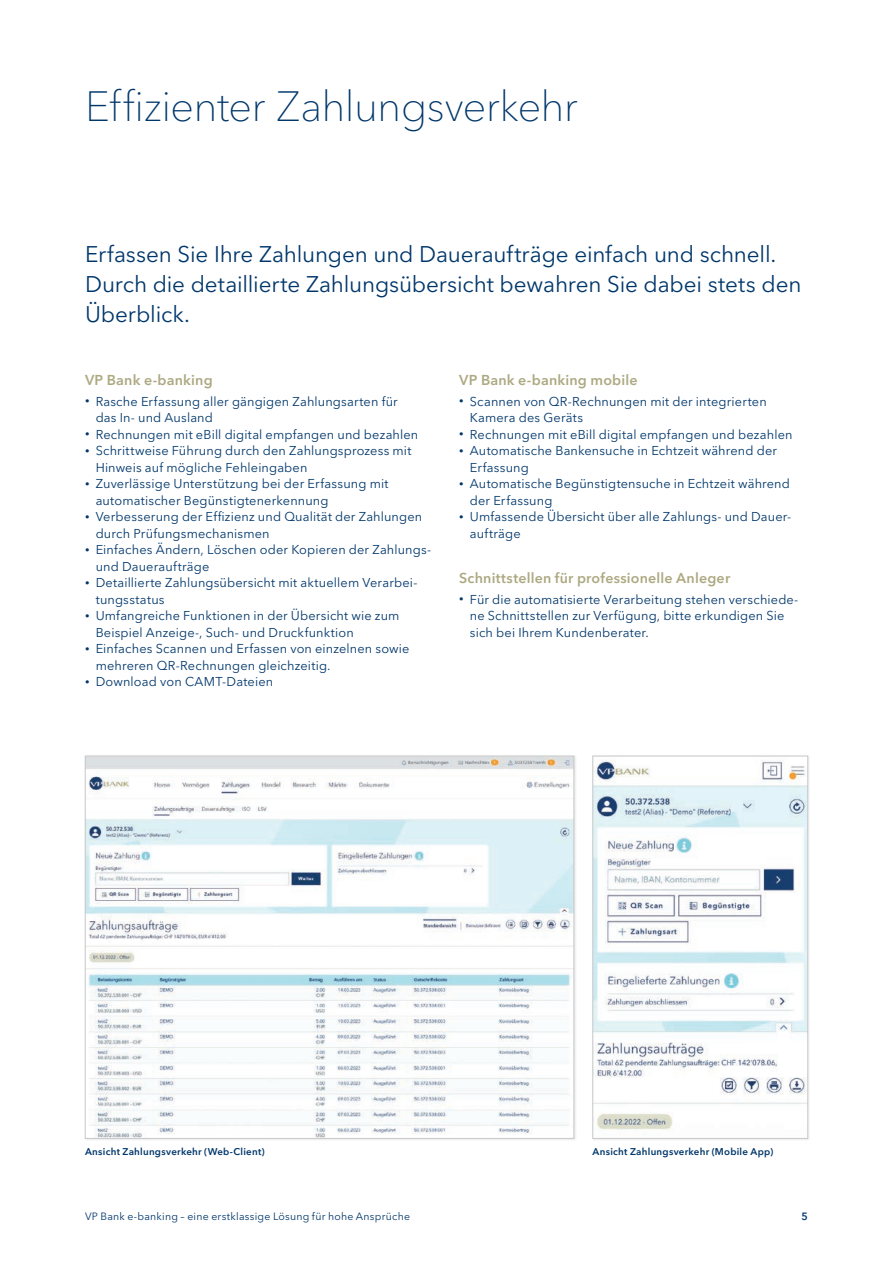
<style>
.page{position:relative;width:893px;height:1263px;background:#fff}
.page>*{position:absolute;margin:0;border:0;box-sizing:border-box;transform-origin:0 0}
.t1{font:100 42px "VP Next";letter-spacing:-.015em;color:#00376b}
.t2{font:22.5px/30px "VP Next";letter-spacing:-.005em;color:#00376b}
.t3{font:600 14.25px "VP Next";letter-spacing:.01em;color:#ada982}
.t4{font:12.75px/16.5px "VP Next";letter-spacing:.01em;color:#00376b}
.t5{font:10.5px "VP Next";letter-spacing:.02em;color:#00376b}
.t6{font:600 10.5px "VP Next";color:#00376b}
.t7{font:600 9.75px "VP Next";letter-spacing:.025em;color:#00376b}
.s1{font-size:8.85px}
</style>
<div class="page">
<div style="left:591px;top:755px;width:220px;height:386px;background:#231f20;opacity:.1"></div>
<img style="left:595px;top:758px;width:211px;height:378px">
<div style="left:593px;top:756px;width:215px;height:382px;border:1px solid #c7c8ca"></div>
<img style="left:87px;top:758px;width:485px;height:378px">
<h1 class="t1" style="left:85px;top:81px;width:494px">Effizienter Zahlungsverkehr</h1>
<h2 class="t2" style="left:85px;top:239px;width:718px">Erfassen Sie Ihre Zahlungen und Daueraufträge einfach und schnell.<br>Durch die detaillierte Zahlungsübersicht bewahren Sie dabei stets den<br>Überblick.</h2>
<p class="t3" style="left:85px;top:371px;width:129px">VP Bank e-banking</p>
<p class="t4" style="left:96px;top:393px;width:304px;text-indent:-11px"><span class="s1">•</span> Rasche Erfassung aller gängigen Zahlungsarten für das In- und Ausland</p>
<p class="t4" style="left:85px;top:426px;width:335px"><span class="s1">•</span> Rechnungen mit eBill digital empfangen und bezahlen</p>
<p class="t4" style="left:96px;top:442px;width:317px;text-indent:-11px"><span class="s1">•</span> Schrittweise Führung durch den Zahlungsprozess mit<br>Hinweis auf mögliche Fehleingaben</p>
<p class="t4" style="left:96px;top:475px;width:294px;text-indent:-11px"><span class="s1">•</span> Zuverlässige Unterstützung bei der Erfassung mit automatischer Begünstigtenerkennung</p>
<p class="t4" style="left:96px;top:508px;width:328px;text-indent:-11px"><span class="s1">•</span> Verbesserung der Effizienz und Qualität der Zahlungen durch Prüfungsmechanismen</p>
<p class="t4" style="left:96px;top:541px;width:337px;text-indent:-11px"><span class="s1">•</span> Einfaches Ändern, Löschen oder Kopieren der Zahlungs&shy;und Daueraufträge</p>
<p class="t4" style="left:96px;top:574px;width:323px;text-indent:-11px"><span class="s1">•</span> Detaillierte Zahlungsübersicht mit aktuellem Verarbei&shy;tungsstatus</p>
<p class="t4" style="left:96px;top:607px;width:305px;text-indent:-11px"><span class="s1">•</span> Umfangreiche Funktionen in der Übersicht wie zum<br>Beispiel Anzeige-, Such- und Druckfunktion</p>
<p class="t4" style="left:96px;top:640px;width:315px;text-indent:-11px"><span class="s1">•</span> Einfaches Scannen und Erfassen von einzelnen sowie mehreren QR-Rechnungen gleichzeitig.</p>
<p class="t4" style="left:85px;top:673px;width:190px"><span class="s1">•</span> Download von CAMT-Dateien</p>
<p class="t3" style="left:459px;top:371px;width:180px">VP Bank e-banking mobile</p>
<p class="t4" style="left:470px;top:393px;width:298px;text-indent:-11px"><span class="s1">•</span> Scannen von QR-Rechnungen mit der integrierten<br>Kamera des Geräts</p>
<p class="t4" style="left:459px;top:426px;width:335px"><span class="s1">•</span> Rechnungen mit eBill digital empfangen und bezahlen</p>
<p class="t4" style="left:470px;top:442px;width:309px;text-indent:-11px"><span class="s1">•</span> Automatische Bankensuche in Echtzeit während der<br>Erfassung</p>
<p class="t4" style="left:470px;top:475px;width:322px;text-indent:-11px"><span class="s1">•</span> Automatische Begünstigtensuche in Echtzeit während der Erfassung</p>
<p class="t4" style="left:470px;top:508px;width:323px;text-indent:-11px"><span class="s1">•</span> Umfassende Übersicht über alle Zahlungs- und Dauer&shy;aufträge</p>
<p class="t3" style="left:459px;top:569px;width:272px">Schnittstellen für professionelle Anleger</p>
<p class="t4" style="left:470px;top:591px;width:330px;text-indent:-11px"><span class="s1">•</span> Für die automatisierte Verarbeitung stehen verschiede&shy;ne Schnittstellen zur Verfügung, bitte erkundigen Sie sich bei Ihrem Kundenberater.</p>
<p class="t7" style="left:85px;top:1145px;width:181px">Ansicht Zahlungsverkehr (Web-Client)</p>
<p class="t7" style="left:593px;top:1145px;width:182px">Ansicht Zahlungsverkehr (Mobile App)</p>
<p class="t5" style="left:85px;top:1210px;width:326px">VP Bank e-banking – eine erstklassige Lösung für hohe Ansprüche</p>
<p class="t6" style="left:801px;top:1210px;width:8px">5</p>
</div>
